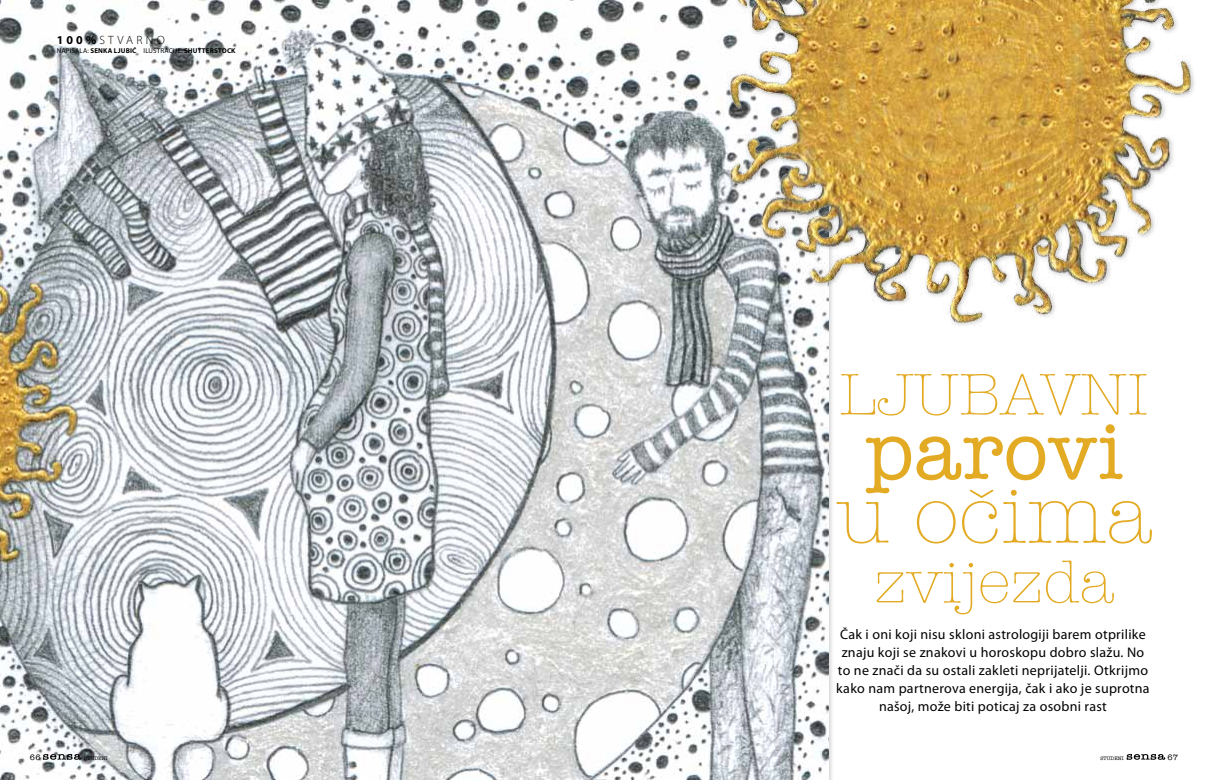
<style>
.page{position:relative;width:1208px;height:780px;background:#fff}
.page>*{position:absolute;margin:0;border:0;box-sizing:border-box;transform-origin:0 0}
.t1{font:500 80px "American Typewriter";color:#e3ab24}
.t2{font:300 80px "American Typewriter";color:#e3ab24}
.t3{font:300 60px "American Typewriter";color:#e3ab24}
.t4{font:300 59px "American Typewriter";color:#e3ab24}
.t5{font:14px/18px "Myriad Pro";letter-spacing:.02em;color:#000;text-align:center}
.t6{font:300 12px "Myriad Pro";letter-spacing:.27em;color:#000}
.t7{font:500 8px "American Typewriter";color:#000}
.t8{font:700 7px "Myriad Pro";letter-spacing:.02em;color:#000}
.t9{font:500 5px "American Typewriter";letter-spacing:.025em;color:#000}
.s1{font-weight:700}
.s2{font-weight:400}
</style>
<div class="page">
<img style="left:0;top:0;width:828px;height:780px">
<img style="left:711px;top:0;width:483px;height:341px">
<svg style="left:43px;top:754px;width:38px;height:5px"></svg>
<svg style="left:1126px;top:754px;width:39px;height:5px"></svg>
<p class="t6" style="left:57px;top:33px;width:109px"><span class="s1">100%</span>STVARNO</p>
<p class="t8" style="left:57px;top:46px;width:180px"><span class="s2">napisala:</span> SENKA LJUBIĆ <span class="s2">ilustracije:</span> SHUTTERSTOCK</p>
<h3 class="t4" style="left:839px;top:362px;width:311px">Ljubavni</h3>
<h1 class="t1" style="left:864px;top:407px;width:261px">PAROVI</h1>
<h1 class="t2" style="left:836px;top:471px;width:317px">u očima</h1>
<h2 class="t3" style="left:874px;top:549px;width:241px">zvijezda</h2>
<p class="t5" style="left:836px;top:625px;width:315px">Čak i oni koji nisu skloni astrologiji barem otprilike znaju koji se znakovi u horoskopu dobro slažu. No to ne znači da su ostali zakleti neprijatelji. Otkrijmo kako nam partnerova energija, čak i ako je suprotna našoj, može biti poticaj za osobni rast</p>
<p class="t7" style="left:30px;top:752px;width:12px">66</p>
<p class="t9" style="left:84px;top:755px;width:25px">STUDENI</p>
<p class="t9" style="left:1100px;top:755px;width:25px">STUDENI</p>
<p class="t7" style="left:1167px;top:752px;width:12px">67</p>
</div>
